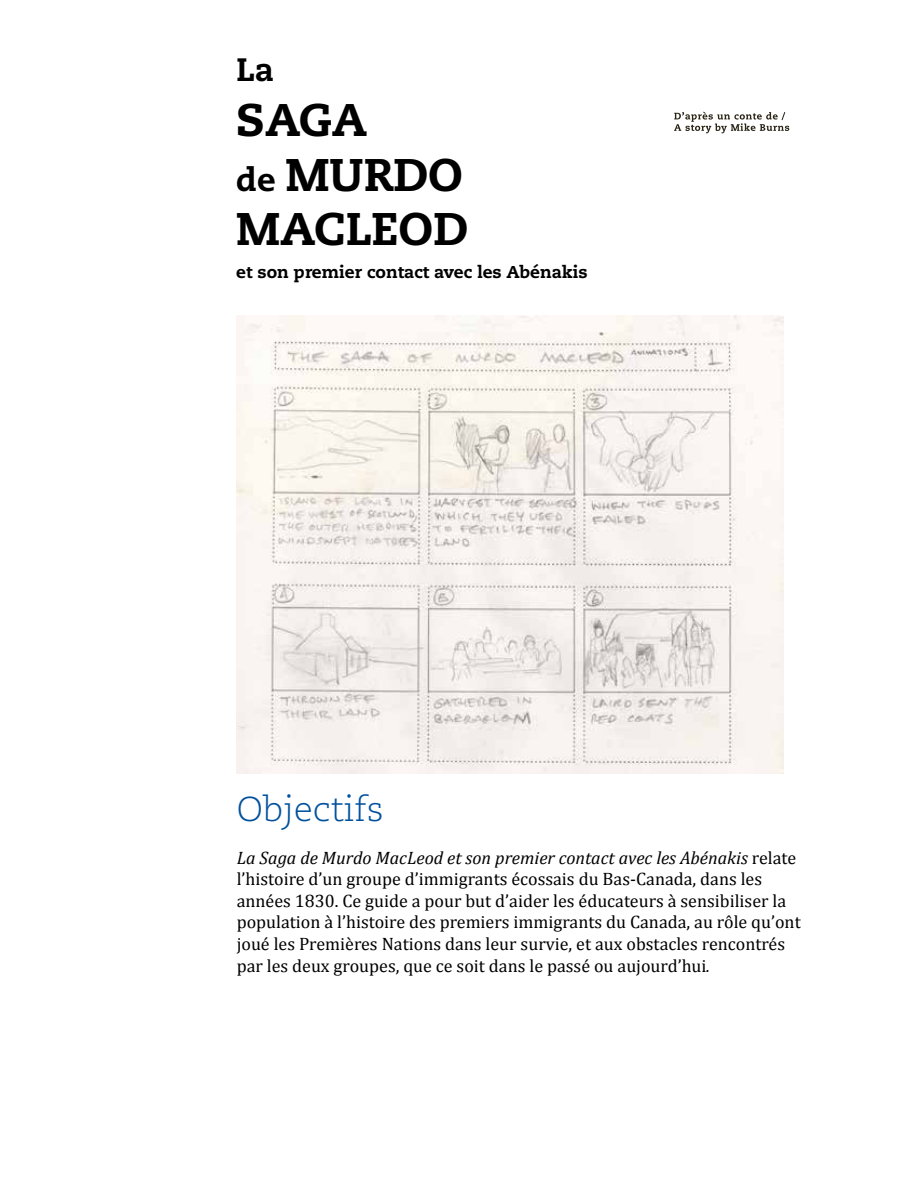
<style>
.page{position:relative;width:918px;height:1188px;background:#fff}
.page>*{position:absolute;margin:0;border:0;box-sizing:border-box;transform-origin:0 0}
.t1{font:800 45.6px/54.8px "Caecilia";color:#000}
.t2{font:300 34.5px "Caecilia";color:#01509d}
.t3{font:800 32.4px "Caecilia";color:#000}
.t4{font:18px/21.6px "Cambria";color:#000}
.t5{font:800 17.1px "Caecilia";color:#000}
.s1{font-size:32.4px}
.s2{font-style:italic}
</style>
<div class="page">
<svg style="left:674px;top:112px;width:115px;height:21px"></svg>
<img style="left:236px;top:316px;width:548px;height:458px">
<h3 class="t3" style="left:236px;top:50px;width:39px">La</h3>
<h1 class="t1" style="left:236px;top:93px;width:233px">SAGA<br><span class="s1">de</span> MURDO<br>MACLEOD</h1>
<p class="t5" style="left:236px;top:261px;width:353px">et son premier contact avec les Abénakis</p>
<h2 class="t2" style="left:237px;top:790px;width:148px">Objectifs</h2>
<p class="t4" style="left:237px;top:847px;width:566px"><span class="s2">La Saga de Murdo MacLeod et son premier contact avec les Abénakis</span> relate l’histoire d’un groupe d’immigrants écossais du Bas-Canada, dans les années 1830. Ce guide a pour but d’aider les éducateurs à sensibiliser la population à l’histoire des premiers immigrants du Canada, au rôle qu’ont joué les Premières Nations dans leur survie, et aux obstacles rencontrés par les deux groupes, que ce soit dans le passé ou aujourd’hui<span class="s2">.</span></p>
</div>
